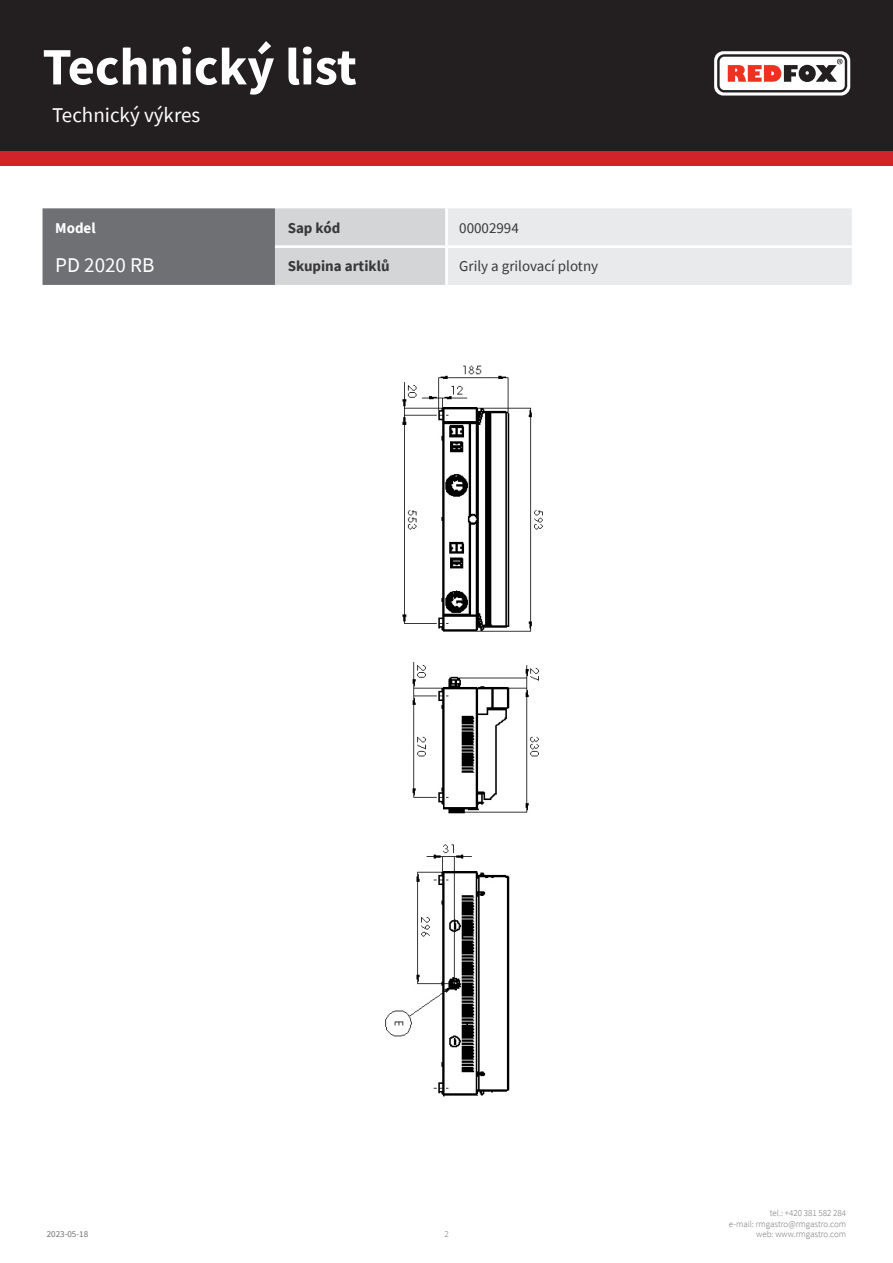
<style>
.page{position:relative;width:893px;height:1263px;background:#fff}
.page>*{position:absolute;margin:0;border:0;box-sizing:border-box;transform-origin:0 0}
.t1{font:700 52.5px "Source Sans Pro";color:#fff}
.kapitola{font:21px "Source Sans Pro";color:#fff}
.tabulka_-_headline{font:21px "Source Sans Pro";color:#fff}
.tabulka_-_text{font:15px "Source Sans Pro";color:#383839}
.tabulka_-_text-2{font:700 15px "Source Sans Pro";color:#383839}
.tabulka_-_text-3{font:700 15px "Source Sans Pro";color:#fff}
.t2{font:300 9px/10.8px "Source Sans Pro";color:#6f7073;text-align:right}
.t3{font:9px "Source Sans Pro";color:#6f7073}
</style>
<div class="page">
<div style="left:0;top:0;width:893px;height:166px;background:#d1232a"></div>
<div style="left:0;top:0;width:893px;height:151px;background:#231f20"></div>
<svg style="left:714px;top:51px;width:136px;height:45px"></svg>
<img style="left:385px;top:365px;width:158px;height:732px">
<svg style="left:43px;top:208px;width:809px;height:77px;background:#c0c1c3"></svg>
<hr style="left:445px;top:208px;width:3px;height:37px;background:#fff">
<hr style="left:275px;top:245px;width:171px;height:3px;background:#fff">
<hr style="left:446px;top:245px;width:406px;height:3px;background:#fff">
<hr style="left:445px;top:248px;width:3px;height:37px;background:#fff">
<h1 class="t1" style="left:43px;top:31px;width:316px">Technický list</h1>
<p class="kapitola" style="left:52px;top:101px;width:150px">Technický výkres</p>
<p class="tabulka_-_text-3" style="left:55px;top:218px;width:42px">Model</p>
<p class="tabulka_-_text-2" style="left:288px;top:218px;width:54px">Sap kód</p>
<p class="tabulka_-_text" style="left:459px;top:219px;width:61px">00002994</p>
<p class="tabulka_-_headline" style="left:55px;top:251px;width:101px">PD 2020 RB</p>
<p class="tabulka_-_text-2" style="left:288px;top:256px;width:103px">Skupina artiklů</p>
<p class="tabulka_-_text" style="left:459px;top:257px;width:140px">Grily a grilovací plotny</p>
<p class="t3" style="left:47px;top:1229px;width:43px">2023-05-18</p>
<p class="t2" style="left:444px;top:1229px;width:6px">2</p>
<p class="t2" style="left:729px;top:1207px;width:119px">tel.: +420 381 582 284<br>e-mail: rmgastro@rmgastro.com web: www.rmgastro.com</p>
</div>
